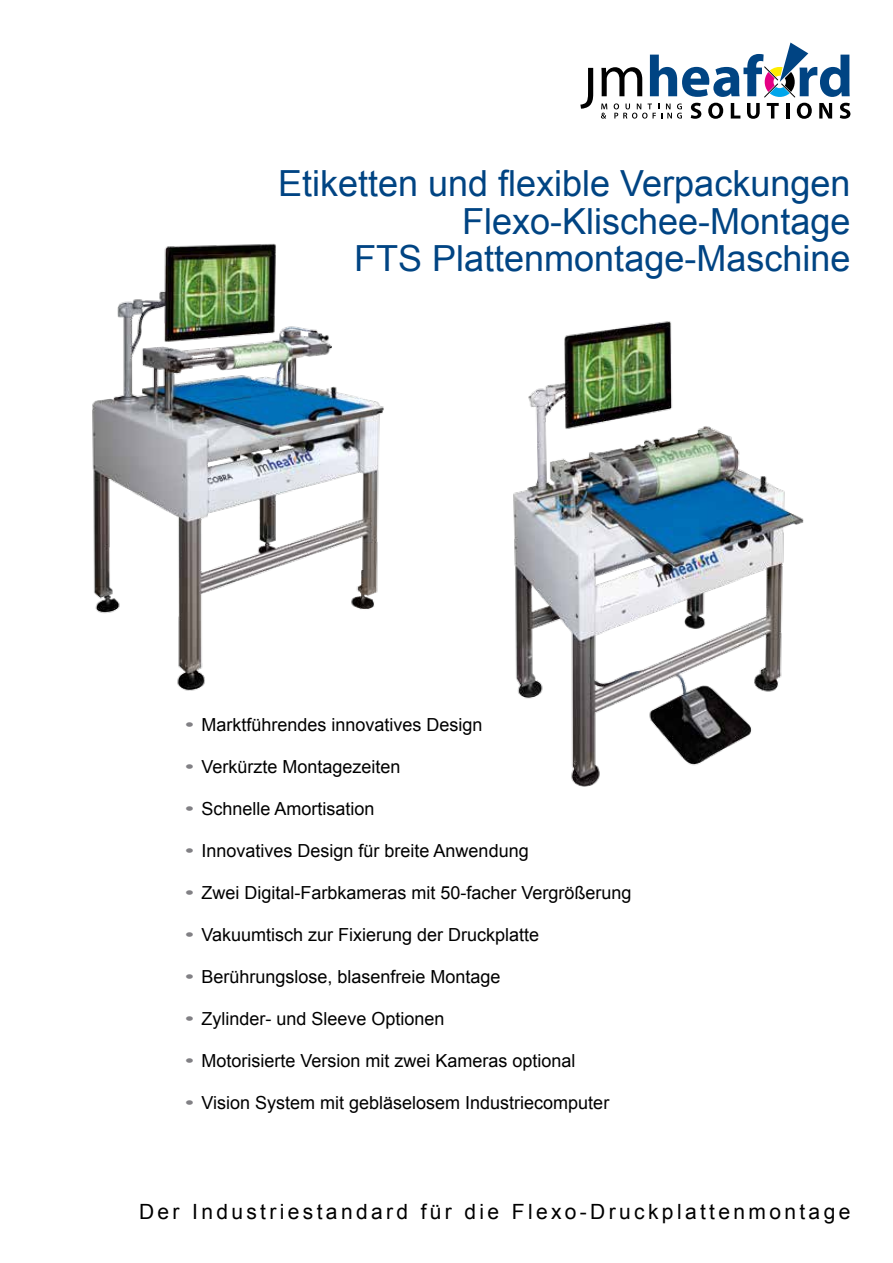
<style>
.page{position:relative;width:893px;height:1263px;background:#fff}
.page>*{position:absolute;margin:0;border:0;box-sizing:border-box;transform-origin:0 0}
.t1{font:36px/37.5px "Arial";color:#004483;text-align:right}
.t2{font:21px "Arial";letter-spacing:.16em;color:#000}
.t3{font:18px "Arial";color:#000}
.s1{color:#818084}
</style>
<div class="page">
<svg style="left:580px;top:68px;width:13px;height:41px"></svg>
<svg style="left:601px;top:43px;width:249px;height:76px"></svg>
<img style="left:92px;top:243px;width:292px;height:448px">
<img style="left:513px;top:321px;width:291px;height:466px">
<h1 class="t1" style="left:278px;top:165px;width:574px">Etiketten und flexible Verpackungen<br>Flexo-Klischee-Montage<br>FTS Plattenmontage-Maschine</h1>
<p class="t3" style="left:185px;top:713px;width:299px"><span class="s1">•</span> Marktführendes innovatives Design</p>
<p class="t3" style="left:185px;top:755px;width:217px"><span class="s1">•</span> Verkürzte Montagezeiten</p>
<p class="t3" style="left:185px;top:797px;width:191px"><span class="s1">•</span> Schnelle Amortisation</p>
<p class="t3" style="left:185px;top:839px;width:345px"><span class="s1">•</span> Innovatives Design für breite Anwendung</p>
<p class="t3" style="left:185px;top:881px;width:448px"><span class="s1">•</span> Zwei Digital-Farbkameras mit 50-facher Vergrößerung</p>
<p class="t3" style="left:185px;top:923px;width:356px"><span class="s1">•</span> Vakuumtisch zur Fixierung der Druckplatte</p>
<p class="t3" style="left:185px;top:965px;width:317px"><span class="s1">•</span> Berührungslose, blasenfreie Montage</p>
<p class="t3" style="left:185px;top:1007px;width:261px"><span class="s1">•</span> Zylinder- und Sleeve Optionen</p>
<p class="t3" style="left:185px;top:1049px;width:392px"><span class="s1">•</span> Motorisierte Version mit zwei Kameras optional</p>
<p class="t3" style="left:185px;top:1091px;width:426px"><span class="s1">•</span> Vision System mit gebläselosem Industriecomputer</p>
<p class="t2" style="left:139px;top:1197px;width:713px">Der Industriestandard für die Flexo-Druckplattenmontage</p>
</div>
